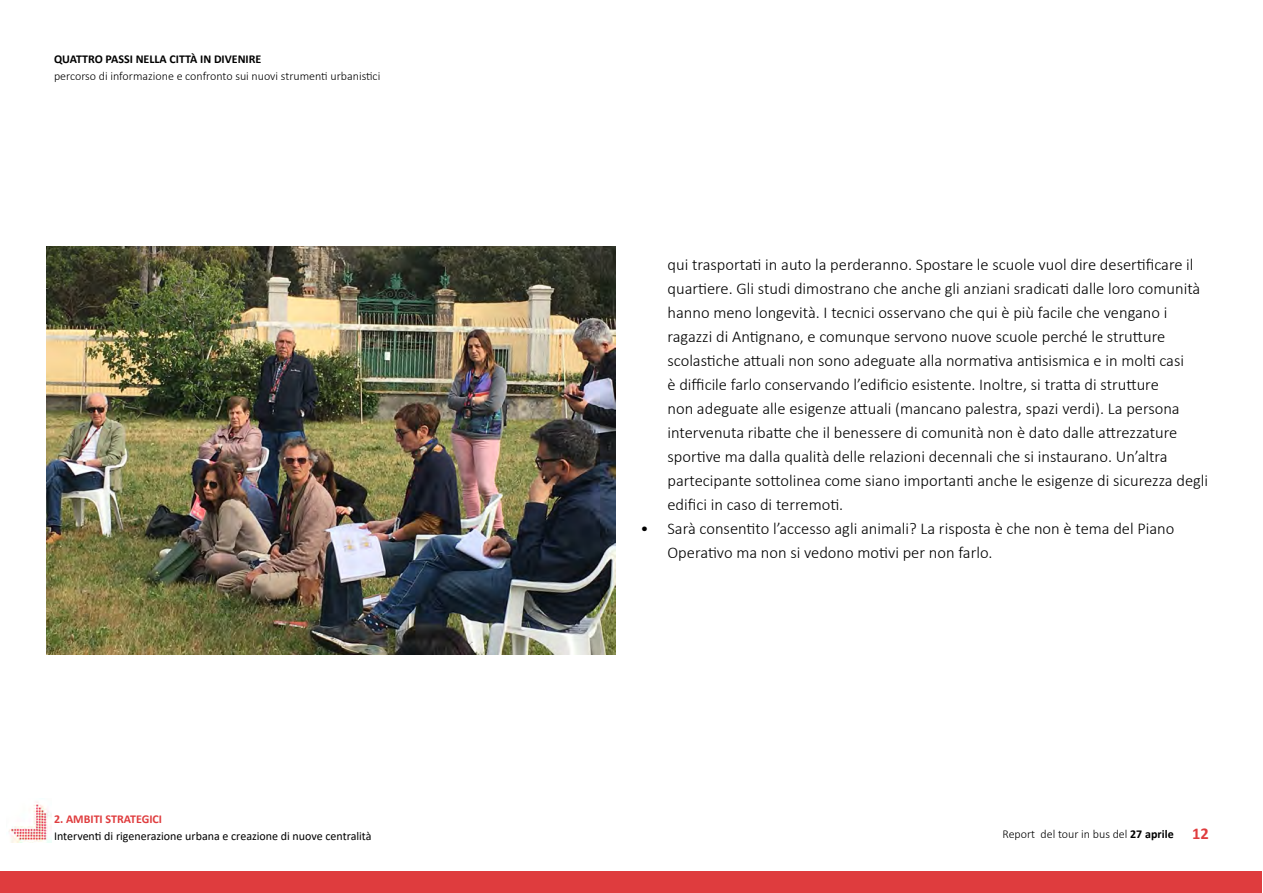
<style>
.page{position:relative;width:1263px;height:893px;background:#fff}
.page>*{position:absolute;margin:0;border:0;box-sizing:border-box;transform-origin:0 0}
.t1{font:300 16.5px/24px "Calibri";color:#000}
.t2{font:300 12px "Calibri";color:#000}
.t3{font:12px "Calibri";color:#000}
.t4{font:700 12px "Calibri";color:#000}
.t5{font:700 12px "Calibri";color:#df3c3e}
.s1{font-weight:700}
.s2{font-weight:700;font-size:16.5px;color:#df3c3e}
</style>
<div class="page">
<div style="left:1px;top:872px;width:1261px;height:21px;background:#df3c3e"></div>
<img style="left:9px;top:798px;width:42px;height:44px">
<img style="left:47px;top:246px;width:568px;height:408px">
<p class="t4" style="left:54px;top:51px;width:209px">QUATTRO PASSI NELLA CITTÀ IN DIVENIRE</p>
<p class="t2" style="left:54px;top:68px;width:328px">percorso di informazione e confronto sui nuovi strumenti urbanistici</p>
<p class="t1" style="left:667px;top:252px;width:542px">qui trasportati in auto la perderanno. Spostare le scuole vuol dire desertificare il quartiere. Gli studi dimostrano che anche gli anziani sradicati dalle loro comunità hanno meno longevità. I tecnici osservano che qui è più facile che vengano i ragazzi di Antignano, e comunque servono nuove scuole perché le strutture scolastiche attuali non sono adeguate alla normativa antisismica e in molti casi<br>è difficile farlo conservando l’edificio esistente. Inoltre, si tratta di strutture<br>non adeguate alle esigenze attuali (mancano palestra, spazi verdi). La persona intervenuta ribatte che il benessere di comunità non è dato dalle attrezzature sportive ma dalla qualità delle relazioni decennali che si instaurano. Un’altra partecipante sottolinea come siano importanti anche le esigenze di sicurezza degli edifici in caso di terremoti.</p>
<p class="t1" style="left:667px;top:516px;width:508px;text-indent:-27px">• Sarà consentito l’accesso agli animali? La risposta è che non è tema del Piano<br>Operativo ma non si vedono motivi per non farlo.</p>
<p class="t5" style="left:54px;top:811px;width:110px">2. AMBITI STRATEGICI</p>
<p class="t3" style="left:54px;top:827px;width:319px">Interventi di rigenerazione urbana e creazione di nuove centralità</p>
<p class="t2" style="left:1002px;top:826px;width:208px">Report del tour in bus del <span class="s1">27 aprile</span> <span class="s2">12</span></p>
</div>
